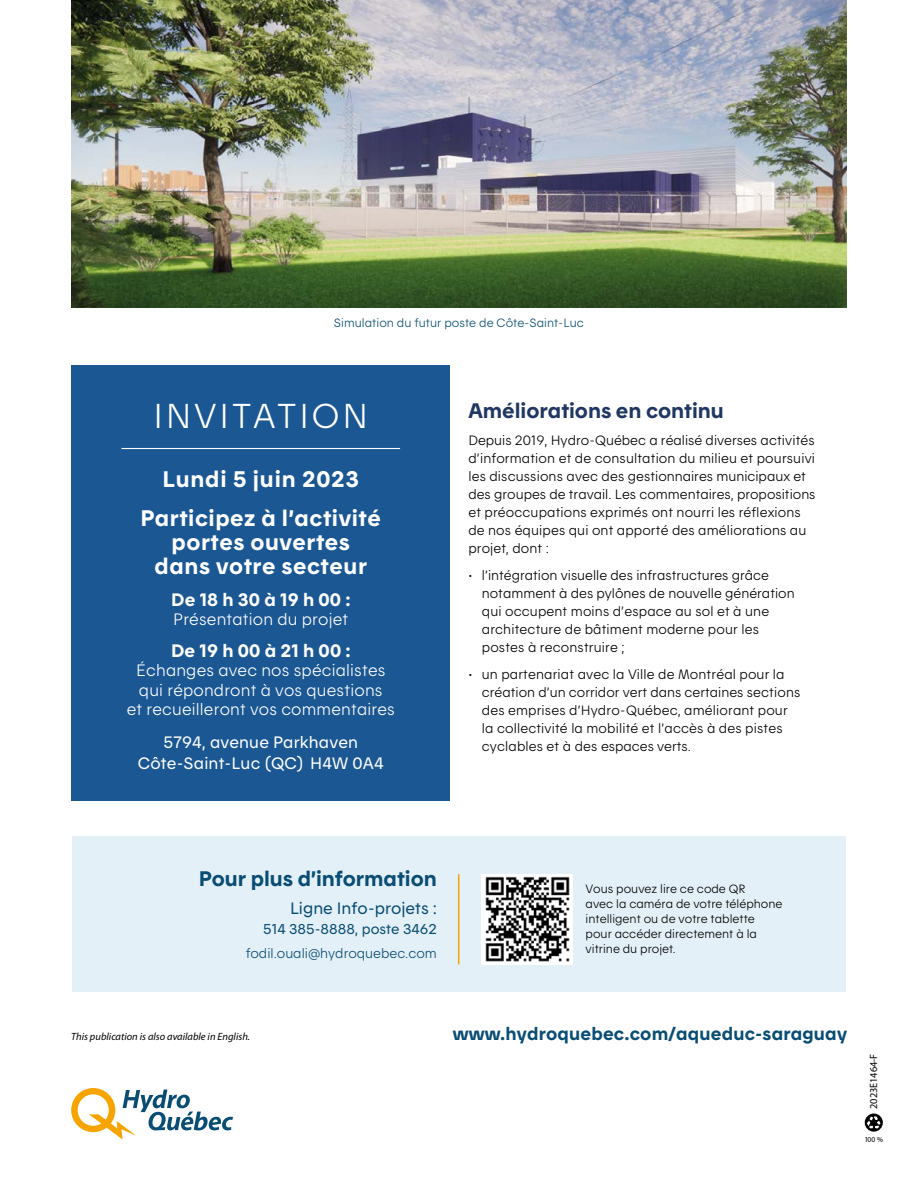
<style>
.page{position:relative;width:918px;height:1188px;background:#fff}
.page>*{position:absolute;margin:0;border:0;box-sizing:border-box;transform-origin:0 0}
.t1{font:34.5px "Hydro Quebec Maigre";letter-spacing:.08em;color:#fff}
.t2{font:22.5px/39.2px "Hydro Quebec Gras";letter-spacing:.025em;color:#fff;text-align:center}
.t3{font:21px "Hydro Quebec Gras";color:#1f3762}
.t4{font:21px "Hydro Quebec Gras";color:#0a4d74}
.t5{font:18px "Hydro Quebec Gras";letter-spacing:.01em;color:#0a4d74}
.t6{font:18px "Hydro Quebec Gras";letter-spacing:.01em;color:#fff}
.t7{font:16.5px/19.5px "Hydro Quebec Maigre";letter-spacing:.01em;color:#fff;text-align:center}
.t8{font:16.5px/21px "Hydro Quebec Normal";letter-spacing:.01em;color:#fff;text-align:center}
.t9{font:16.5px "Hydro Quebec Normal";color:#0a4d74}
.t10{font:14.25px "Hydro Quebec Normal";color:#0a4d74}
.t11{font:13.5px/18px "Hydro Quebec Maigre";letter-spacing:.01em;color:#000}
.t12{font:13.5px "Hydro Quebec Maigre";color:#0a4d74}
.t13{font:12px/15px "Hydro Quebec Maigre";color:#000}
.t14{font:12px "Hydro Quebec Maigre";letter-spacing:.005em;color:#0a4d74}
.t15{font:italic 10.5px "Myriad Pro";color:#000}
.t16{font:10.5px "Myriad Pro";color:#000}
.t17{font:7.5px "Myriad Pro";color:#000}
</style>
<div class="page">
<svg style="left:71px;top:1088px;width:162px;height:52px"></svg>
<div style="left:865px;top:1114px;width:18px;height:18px;background:#000;border-radius:50%"></div>
<svg style="left:866px;top:1115px;width:17px;height:17px"></svg>
<div style="left:72px;top:837px;width:774px;height:155px;background:#e4f0f8"></div>
<div style="left:72px;top:365px;width:378px;height:436px;background:#1b5793"></div>
<hr style="left:121px;top:448px;width:279px;height:1px;background:#fff">
<hr style="left:458px;top:874px;width:1px;height:90px;background:#f7a400">
<img style="left:482px;top:874px;width:90px;height:90px">
<img style="left:72px;top:0;width:775px;height:308px">
<p class="t14" style="left:334px;top:315px;width:252px">Simulation du futur poste de Côte-Saint-Luc</p>
<h1 class="t1" style="left:153px;top:395px;width:216px">INVITATION</h1>
<h2 class="t2" style="left:141px;top:459px;width:242px">Lundi 5 juin 2023<br>Participez à l’activité</h2>
<h2 class="t2" style="left:155px;top:530px;width:214px;line-height:24px">portes ouvertes dans votre secteur</h2>
<h3 class="t6" style="left:171px;top:588px;width:181px">De 18 h 30 à 19 h 00 :</h3>
<p class="t7" style="left:173px;top:609px;width:177px">Présentation du projet</p>
<h3 class="t6" style="left:171px;top:639px;width:181px">De 19 h 00 à 21 h 00 :</h3>
<p class="t7" style="left:127px;top:660px;width:270px">Échanges avec nos spécialistes qui répondront à vos questions<br>et recueilleront vos commentaires</p>
<p class="t8" style="left:138px;top:732px;width:248px">5794, avenue Parkhaven<br>Côte-Saint-Luc (QC) H4W 0A4</p>
<h3 class="t3" style="left:468px;top:398px;width:257px">Améliorations en continu</h3>
<p class="t11" style="left:468px;top:431px;width:349px">Depuis 2019, Hydro-Québec a réalisé diverses activités d’information et de consultation du milieu et poursuivi les discussions avec des gestionnaires municipaux et des groupes de travail. Les commentaires, propositions et préoccupations exprimés ont nourri les réflexions de nos équipes qui ont apporté des améliorations au projet, dont :</p>
<p class="t11" style="left:482px;top:566px;width:314px;text-indent:-14px">• l’intégration visuelle des infrastructures grâce notamment à des pylônes de nouvelle génération qui occupent moins d’espace au sol et à une architecture de bâtiment moderne pour les postes à reconstruire ;</p>
<p class="t11" style="left:482px;top:665px;width:320px;text-indent:-14px">• un partenariat avec la Ville de Montréal pour la création d’un corridor vert dans certaines sections des emprises d’Hydro-Québec, améliorant pour la collectivité la mobilité et l’accès à des pistes cyclables et à des espaces verts.</p>
<h3 class="t4" style="left:199px;top:866px;width:239px">Pour plus d’information</h3>
<p class="t9" style="left:290px;top:899px;width:148px">Ligne Info-projets :</p>
<p class="t10" style="left:263px;top:920px;width:175px">514 385-8888, poste 3462</p>
<p class="t12" style="left:246px;top:945px;width:193px">fodil.ouali@hydroquebec.com</p>
<p class="t13" style="left:586px;top:881px;width:198px">Vous pouvez lire ce code QR<br>avec la caméra de votre téléphone intelligent ou de votre tablette pour accéder directement à la vitrine du projet.</p>
<p class="t15" style="left:71px;top:1031px;width:181px">This publication is also available in English.</p>
<h3 class="t5" style="left:453px;top:1022px;width:396px">www.hydroquebec.com/aqueduc-saraguay</h3>
<p class="t16" style="left:868px;top:1109px;width:57px;rotate:-90deg">2023E1464-F</p>
<p class="t17" style="left:865px;top:1135px;width:20px">100 %</p>
</div>
